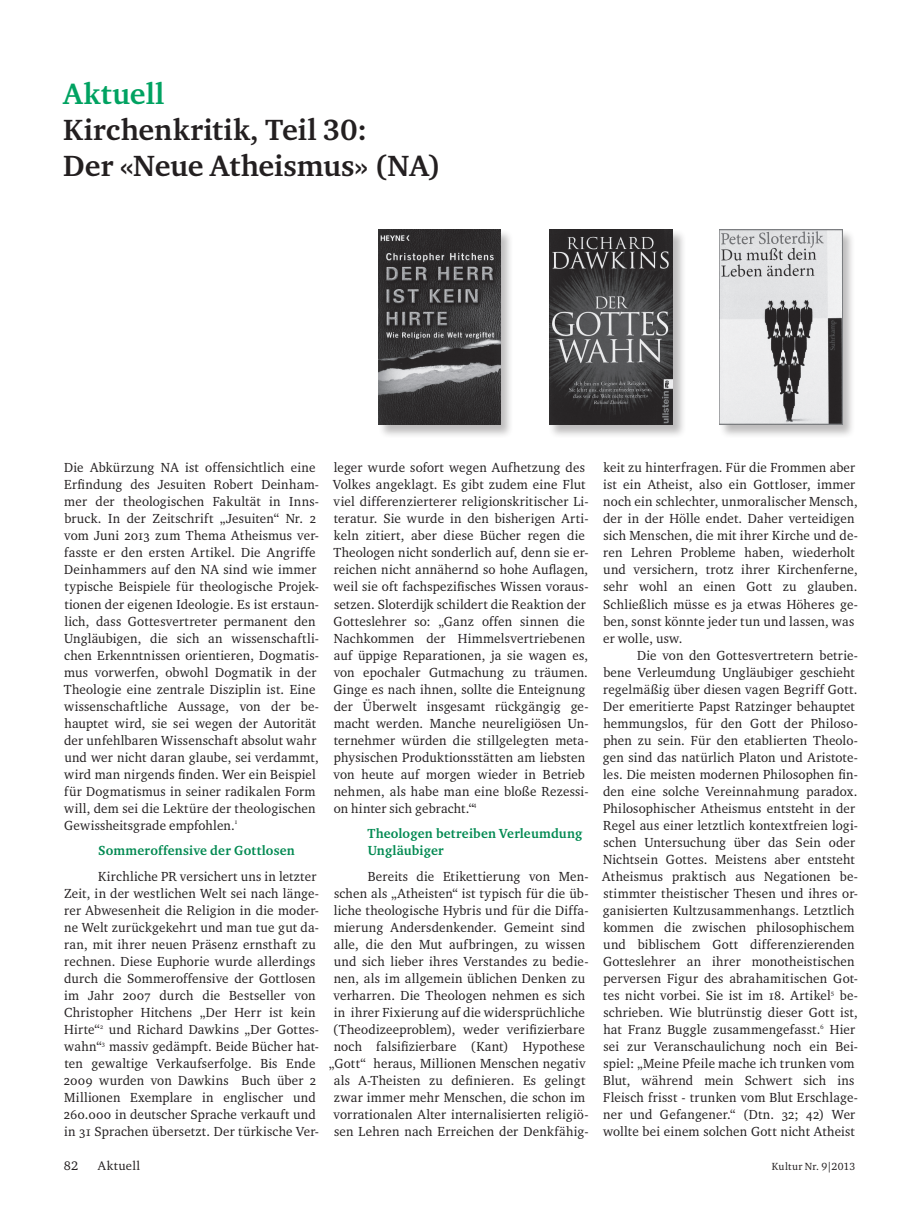
<style>
.page{position:relative;width:919px;height:1217px;background:#fff}
.page>*{position:absolute;margin:0;border:0;box-sizing:border-box;transform-origin:0 0}
.t1{font:700 30px/36px "Charter ITC";letter-spacing:.005em;color:#231f20}
.t2{font:700 30px "Charter ITC";letter-spacing:.015em;color:#00a261}
.t3{font:13.5px/17px "Charter ITC Regu OS";letter-spacing:.015em;color:#231f20}
.t4{font:13.5px/17px "Charter ITC Bold OS";letter-spacing:.015em;color:#008951}
.t5{font:12.75px "Charter ITC";letter-spacing:.035em;color:#231f20}
.t6{font:10.65px "Charter ITC";letter-spacing:.025em;color:#231f20}
</style>
<div class="page">
<div style="left:377px;top:229px;width:136px;height:209px;background:#231f20;opacity:.3"></div>
<img style="left:378px;top:229px;width:122px;height:196px">
<div style="left:548px;top:229px;width:138px;height:209px;background:#231f20;opacity:.3"></div>
<img style="left:549px;top:229px;width:123px;height:196px">
<div style="left:718px;top:229px;width:137px;height:209px;background:#231f20;opacity:.3"></div>
<img style="left:719px;top:229px;width:122px;height:196px">
<h1 class="t2" style="left:63px;top:75px;width:103px">Aktuell</h1>
<h1 class="t1" style="left:63px;top:111px;width:379px">Kirchenkritik, Teil 30:<br>Der «Neue Atheismus» (NA)</h1>
<p class="t3" style="left:64px;top:459px;width:257px">Die Abkürzung NA ist offensichtlich eine Erfindung des Jesuiten Robert Deinham&shy;mer der theologischen Fakultät in Inns&shy;bruck. In der Zeitschrift „Jesuiten“ Nr. 2 vom Juni 2013 zum Thema Atheismus ver&shy;fasste er den ersten Artikel. Die Angriffe Deinhammers auf den NA sind wie immer typische Beispiele für theologische Projek&shy;tionen der eigenen Ideologie. Es ist erstaun&shy;lich, dass Gottesvertreter permanent den Ungläubigen, die sich an wissenschaftli&shy;chen Erkenntnissen orientieren, Dogmatis&shy;mus vorwerfen, obwohl Dogmatik in der Theologie eine zentrale Disziplin ist. Eine wissenschaftliche Aussage, von der be&shy;hauptet wird, sie sei wegen der Autorität der unfehlbaren Wissenschaft absolut wahr und wer nicht daran glaube, sei verdammt, wird man nirgends finden. Wer ein Beispiel für Dogmatismus in seiner radikalen Form will, dem sei die Lektüre der theologischen Gewissheitsgrade empfohlen.<sup>1</sup></p>
<p class="t4" style="left:98px;top:841px;width:198px">Sommeroffensive der Gottlosen</p>
<p class="t3" style="left:64px;top:867px;width:257px;text-indent:35px">Kirchliche PR versichert uns in letzter Zeit, in der westlichen Welt sei nach länge&shy;rer Abwesenheit die Religion in die moder&shy;ne Welt zurückgekehrt und man tue gut da&shy;ran, mit ihrer neuen Präsenz ernsthaft zu rechnen. Diese Euphorie wurde allerdings durch die Sommeroffensive der Gottlosen im Jahr 2007 durch die Bestseller von Christopher Hitchens „Der Herr ist kein Hirte“<sup>2</sup> und Richard Dawkins „Der Gottes&shy;wahn“<sup>3</sup> massiv gedämpft. Beide Bücher hat&shy;ten gewaltige Verkaufserfolge. Bis Ende 2009 wurden von Dawkins Buch über 2<br>Millionen Exemplare in englischer und 260.000 in deutscher Sprache verkauft und in 31 Sprachen übersetzt. Der türkische Ver-</p>
<p class="t3" style="left:333px;top:459px;width:257px">leger wurde sofort wegen Aufhetzung des Volkes angeklagt. Es gibt zudem eine Flut viel differenzierterer religionskritischer Li&shy;teratur. Sie wurde in den bisherigen Arti&shy;keln zitiert, aber diese Bücher regen die Theologen nicht sonderlich auf, denn sie er&shy;reichen nicht annähernd so hohe Auflagen, weil sie oft fachspezifisches Wissen voraus&shy;setzen. Sloterdijk schildert die Reaktion der Gotteslehrer so: „Ganz offen sinnen die Nachkommen der Himmelsvertriebenen auf üppige Reparationen, ja sie wagen es, von epochaler Gutmachung zu träumen.<br>Ginge es nach ihnen, sollte die Enteignung der Überwelt insgesamt rückgängig ge&shy;macht werden. Manche neureligiösen Un&shy;ternehmer würden die stillgelegten meta&shy;physischen Produktionsstätten am liebsten von heute auf morgen wieder in Betrieb nehmen, als habe man eine bloße Rezessi&shy;on hinter sich gebracht.“<sup>4</sup></p>
<p class="t4" style="left:367px;top:824px;width:216px">Theologen betreiben Verleumdung<br>Ungläubiger</p>
<p class="t3" style="left:329px;top:867px;width:261px;text-align:right">Bereits die Etikettierung von Men-<br>schen als „Atheisten“ ist typisch für die üb&shy;liche theologische Hybris und für die Diffa&shy;mierung Andersdenkender. Gemeint sind alle, die den Mut aufbringen, zu wissen und sich lieber ihres Verstandes zu bedie&shy;nen, als im allgemein üblichen Denken zu verharren. Die Theologen nehmen es sich in ihrer Fixierung auf die widersprüchliche (Theodizeeproblem), weder verifizierbare noch falsifizierbare (Kant) Hypothese „Gott“ heraus, Millionen Menschen negativ als A-Theisten zu definieren. Es gelingt zwar immer mehr Menschen, die schon im vorrationalen Alter internalisierten religiö&shy;sen Lehren nach Erreichen der Denkfähig-</p>
<p class="t3" style="left:603px;top:459px;width:256px">keit zu hinterfragen. Für die Frommen aber ist ein Atheist, also ein Gottloser, immer noch ein schlechter, unmoralischer Mensch, der in der Hölle endet. Daher verteidigen sich Menschen, die mit ihrer Kirche und de&shy;ren Lehren Probleme haben, wiederholt und versichern, trotz ihrer Kirchenferne, sehr wohl an einen Gott zu glauben.<br>Schließlich müsse es ja etwas Höheres ge&shy;ben, sonst könnte jeder tun und lassen, was er wolle, usw.</p>
<p class="t3" style="left:602px;top:646px;width:257px;text-indent:35px">Die von den Gottesvertretern betrie&shy;bene Verleumdung Ungläubiger geschieht regelmäßig über diesen vagen Begriff Gott.<br>Der emeritierte Papst Ratzinger behauptet hemmungslos, für den Gott der Philoso&shy;phen zu sein. Für den etablierten Theolo&shy;gen sind das natürlich Platon und Aristote&shy;les. Die meisten modernen Philosophen fin&shy;den eine solche Vereinnahmung paradox.<br>Philosophischer Atheismus entsteht in der Regel aus einer letztlich kontextfreien logi&shy;schen Untersuchung über das Sein oder Nichtsein Gottes. Meistens aber entsteht Atheismus praktisch aus Negationen be&shy;stimmter theistischer Thesen und ihres or&shy;ganisierten Kultzusammenhangs. Letztlich kommen die zwischen philosophischem und biblischem Gott differenzierenden Gotteslehrer an ihrer monotheistischen perversen Figur des abrahamitischen Got&shy;tes nicht vorbei. Sie ist im 18. Artikel<sup>5</sup> be&shy;schrieben. Wie blutrünstig dieser Gott ist, hat Franz Buggle zusammengefasst.<sup>6</sup> Hier sei zur Veranschaulichung noch ein Bei&shy;spiel: „Meine Pfeile mache ich trunken vom Blut, während mein Schwert sich ins Fleisch frisst - trunken vom Blut Erschlage&shy;ner und Gefangener.“ (Dtn. 32; 42) Wer wollte bei einem solchen Gott nicht Atheist</p>
<p class="t5" style="left:64px;top:1157px;width:16px">82</p>
<p class="t5" style="left:98px;top:1157px;width:44px">Aktuell</p>
<p class="t6" style="left:772px;top:1159px;width:85px">Kultur Nr. 9|2013</p>
</div>
